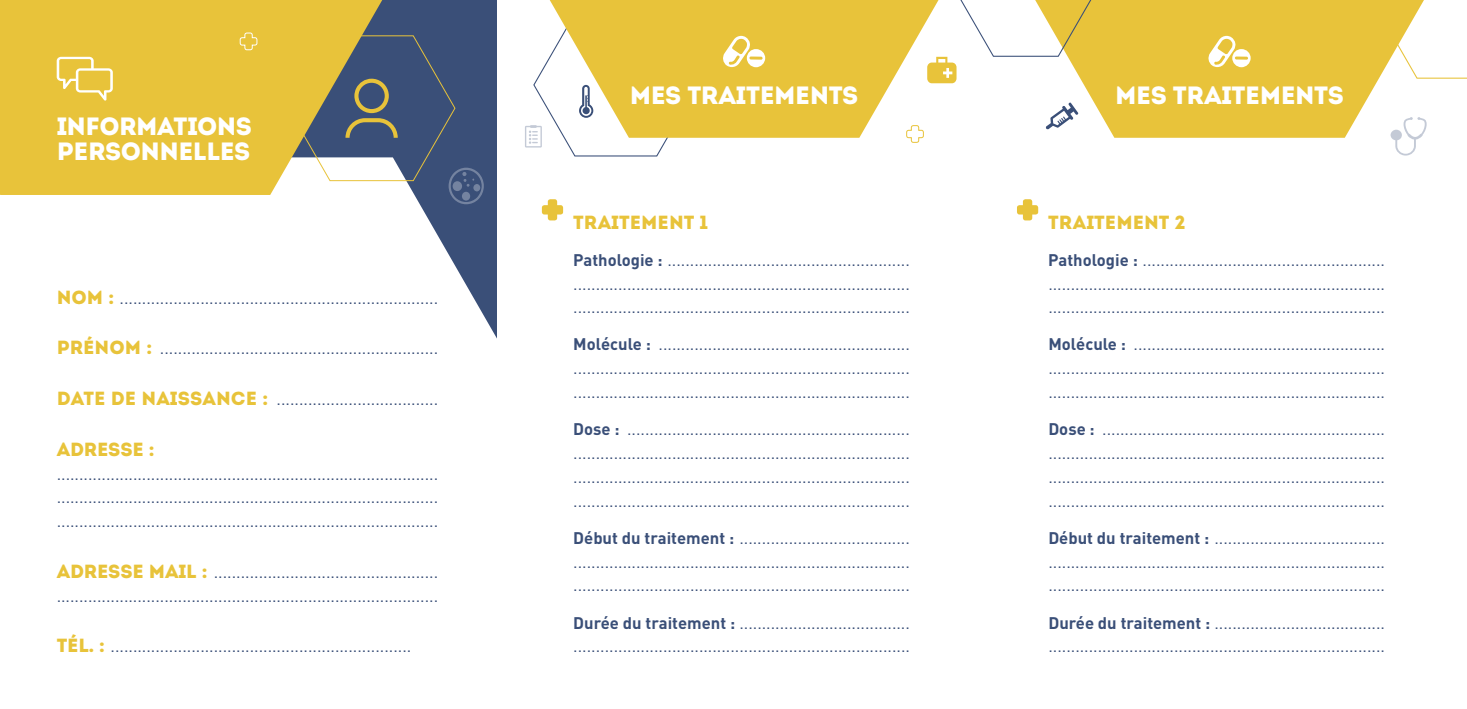
<style>
.page{position:relative;width:1467px;height:709px;background:#fff}
.page>*{position:absolute;margin:0;border:0;box-sizing:border-box;transform-origin:0 0}
.t1{font:25px/25px "Intro";letter-spacing:-.02em;color:#fff}
.t2{font:19px "Intro";color:#e8c33a}
.t3{font:16.75px/23.8px "DIN";color:#3a4f78;text-align:justify}
.s1{font-family:"Intro";font-size:19px;color:#e8c33a}
.s2{font-weight:700}
</style>
<div class="page">
<svg style="left:550px;top:0;width:388px;height:138px;background:#ebcb54"></svg>
<svg style="left:1045px;top:0;width:346px;height:138px;background:#eac84d"></svg>
<svg style="left:419px;top:157px;width:145px;height:182px"></svg>
<div style="left:0;top:0;width:382px;height:195px;background:#e8c33a"></div>
<svg style="left:723px;top:36px;width:42px;height:31px"></svg>
<svg style="left:1208px;top:36px;width:43px;height:31px"></svg>
<svg style="left:239px;top:32px;width:19px;height:19px"></svg>
<svg style="left:57px;top:57px;width:56px;height:44px;background:#eccf61"></svg>
<svg style="left:287px;top:35px;width:197px;height:169px"></svg>
<div style="left:548px;top:199px;width:9px;height:21px;background:#e8c33a;border-radius:3px"></div>
<div style="left:542px;top:205px;width:21px;height:9px;background:#e8c33a;border-radius:3px"></div>
<div style="left:1023px;top:199px;width:9px;height:21px;background:#e8c33a;border-radius:3px"></div>
<div style="left:1017px;top:205px;width:21px;height:9px;background:#e8c33a;border-radius:3px"></div>
<svg style="left:906px;top:125px;width:18px;height:18px"></svg>
<svg style="left:1391px;top:117px;width:36px;height:39px"></svg>
<svg style="left:1375px;top:0;width:92px;height:79px"></svg>
<svg style="left:927px;top:0;width:165px;height:83px"></svg>
<svg style="left:1046px;top:103px;width:32px;height:26px"></svg>
<svg style="left:525px;top:12px;width:174px;height:145px"></svg>
<h1 class="t1" style="left:57px;top:114px;width:197px">INFORMATIONS<br>PERSONNELLES</h1>
<p class="t3" style="left:57px;top:285px;width:383px"><span class="s1">NOM :</span> .......................................................................</p>
<p class="t3" style="left:57px;top:336px;width:383px"><span class="s1">PRÉNOM :</span> ..............................................................</p>
<p class="t3" style="left:57px;top:387px;width:383px"><span class="s1">DATE DE NAISSANCE :</span> ....................................</p>
<p class="t2" style="left:57px;top:438px;width:100px">ADRESSE :</p>
<p class="t3" style="left:57px;top:461px;width:383px">..................................................................................... ..................................................................................... .....................................................................................</p>
<p class="t3" style="left:57px;top:559px;width:383px"><span class="s1">ADRESSE MAIL :</span> .................................................. .....................................................................................</p>
<p class="t3" style="left:57px;top:634px;width:383px"><span class="s1">TÉL. :</span> .........................................................................</p>
<h1 class="t1" style="left:630px;top:83px;width:230px">MES TRAITEMENTS</h1>
<h1 class="t1" style="left:1115px;top:83px;width:230px">MES TRAITEMENTS</h1>
<p class="t2" style="left:573px;top:210px;width:136px">TRAITEMENT 1</p>
<p class="t3" style="left:573px;top:247px;width:338px"><span class="s2">Pathologie :</span> ...................................................... ........................................................................... ...........................................................................</p>
<p class="t3" style="left:573px;top:332px;width:338px"><span class="s2">Molécule :</span> ........................................................ ........................................................................... ...........................................................................</p>
<p class="t3" style="left:573px;top:417px;width:338px"><span class="s2">Dose :</span> ............................................................... ........................................................................... ........................................................................... ...........................................................................</p>
<p class="t3" style="left:573px;top:525px;width:338px"><span class="s2">Début du traitement :</span> ...................................... ........................................................................... ...........................................................................</p>
<p class="t3" style="left:573px;top:610px;width:338px"><span class="s2">Durée du traitement :</span> ...................................... ...........................................................................</p>
<p class="t2" style="left:1048px;top:210px;width:138px">TRAITEMENT 2</p>
<p class="t3" style="left:1048px;top:247px;width:338px"><span class="s2">Pathologie :</span> ...................................................... ........................................................................... ...........................................................................</p>
<p class="t3" style="left:1048px;top:332px;width:338px"><span class="s2">Molécule :</span> ........................................................ ........................................................................... ...........................................................................</p>
<p class="t3" style="left:1048px;top:417px;width:338px"><span class="s2">Dose :</span> ............................................................... ........................................................................... ........................................................................... ...........................................................................</p>
<p class="t3" style="left:1048px;top:525px;width:338px"><span class="s2">Début du traitement :</span> ...................................... ........................................................................... ...........................................................................</p>
<p class="t3" style="left:1048px;top:610px;width:338px"><span class="s2">Durée du traitement :</span> ...................................... ...........................................................................</p>
</div>
